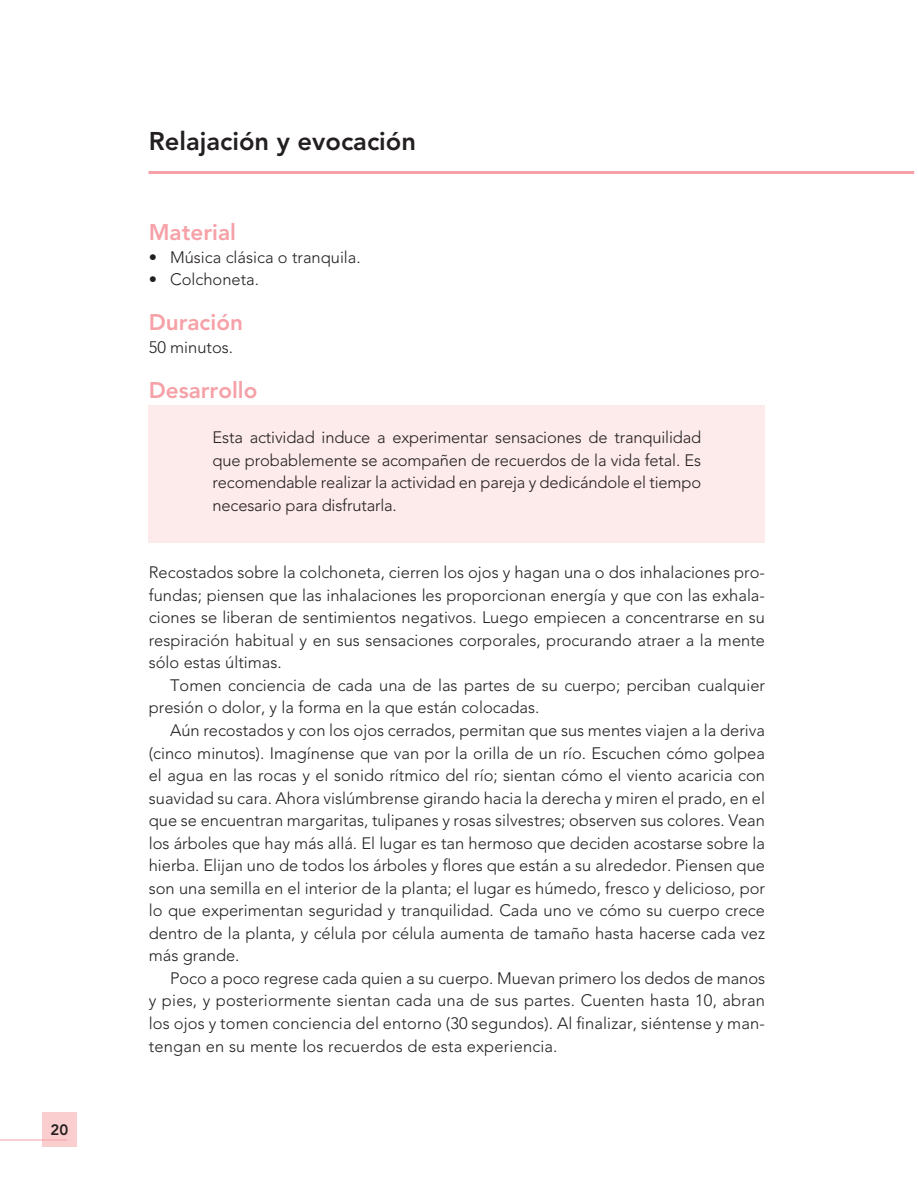
<style>
.page{position:relative;width:918px;height:1188px;background:#fff}
.page>*{position:absolute;margin:0;border:0;box-sizing:border-box;transform-origin:0 0}
.t1{font:800 25.5px "Avenir";color:#231f20}
.t2{font:800 22.5px "Avenir";color:#f6a1a7}
.t3{font:300 16.5px/22.5px "Avenir";color:#231f20;text-align:justify}
.t4{font:800 15px "Avenir";color:#231f20}
</style>
<div class="page">
<div style="left:43px;top:1113px;width:34px;height:34px;background:#facece"></div>
<hr style="left:0;top:1140px;width:67px;height:1px;background:#f6a1a7">
<hr style="left:148px;top:171px;width:766px;height:3px;background:#f6a1a7">
<div style="left:148px;top:405px;width:617px;height:137px;background:#fdeaea"></div>
<p class="t4" style="left:51px;top:1124px;width:19px">20</p>
<h1 class="t1" style="left:149px;top:131px;width:269px">Relajación y evocación</h1>
<h2 class="t2" style="left:149px;top:223px;width:89px">Material</h2>
<p class="t3" style="left:149px;top:247px;width:213px">• Música clásica o tranquila.</p>
<p class="t3" style="left:149px;top:270px;width:112px">• Colchoneta.</p>
<h2 class="t2" style="left:149px;top:313px;width:96px">Duración</h2>
<p class="t3" style="left:149px;top:337px;width:86px">50 minutos.</p>
<h2 class="t2" style="left:149px;top:381px;width:110px">Desarrollo</h2>
<p class="t3" style="left:213px;top:427px;width:490px">Esta actividad induce a experimentar sensaciones de tranquilidad que probablemente se acompañen de recuerdos de la vida fetal. Es recomendable realizar la actividad en pareja y dedicándole el tiempo necesario para disfrutarla.</p>
<p class="t3" style="left:149px;top:563px;width:618px">Recostados sobre la colchoneta, cierren los ojos y hagan una o dos inhalaciones pro&shy;fundas; piensen que las inhalaciones les proporcionan energía y que con las exhala&shy;ciones se liberan de sentimientos negativos. Luego empiecen a concentrarse en su respiración habitual y en sus sensaciones corporales, procurando atraer a la mente sólo estas últimas.</p>
<p class="t3" style="left:149px;top:675px;width:618px;text-indent:21px">Tomen conciencia de cada una de las partes de su cuerpo; perciban cualquier presión o dolor, y la forma en la que están colocadas.</p>
<p class="t3" style="left:149px;top:720px;width:618px;text-indent:21px">Aún recostados y con los ojos cerrados, permitan que sus mentes viajen a la deriva (cinco minutos). Imagínense que van por la orilla de un río. Escuchen cómo golpea el agua en las rocas y el sonido rítmico del río; sientan cómo el viento acaricia con suavidad su cara. Ahora vislúmbrense girando hacia la derecha y miren el prado, en el que se encuentran margaritas, tulipanes y rosas silvestres; observen sus colores. Vean los árboles que hay más allá. El lugar es tan hermoso que deciden acostarse sobre la hierba. Elijan uno de todos los árboles y flores que están a su alrededor. Piensen que son una semilla en el interior de la planta; el lugar es húmedo, fresco y delicioso, por lo que experimentan seguridad y tranquilidad. Cada uno ve cómo su cuerpo crece dentro de la planta, y célula por célula aumenta de tamaño hasta hacerse cada vez más grande.</p>
<p class="t3" style="left:149px;top:968px;width:618px;text-indent:21px">Poco a poco regrese cada quien a su cuerpo. Muevan primero los dedos de manos y pies, y posteriormente sientan cada una de sus partes. Cuenten hasta 10, abran los ojos y tomen conciencia del entorno (30 segundos). Al finalizar, siéntense y man&shy;tengan en su mente los recuerdos de esta experiencia.</p>
</div>
